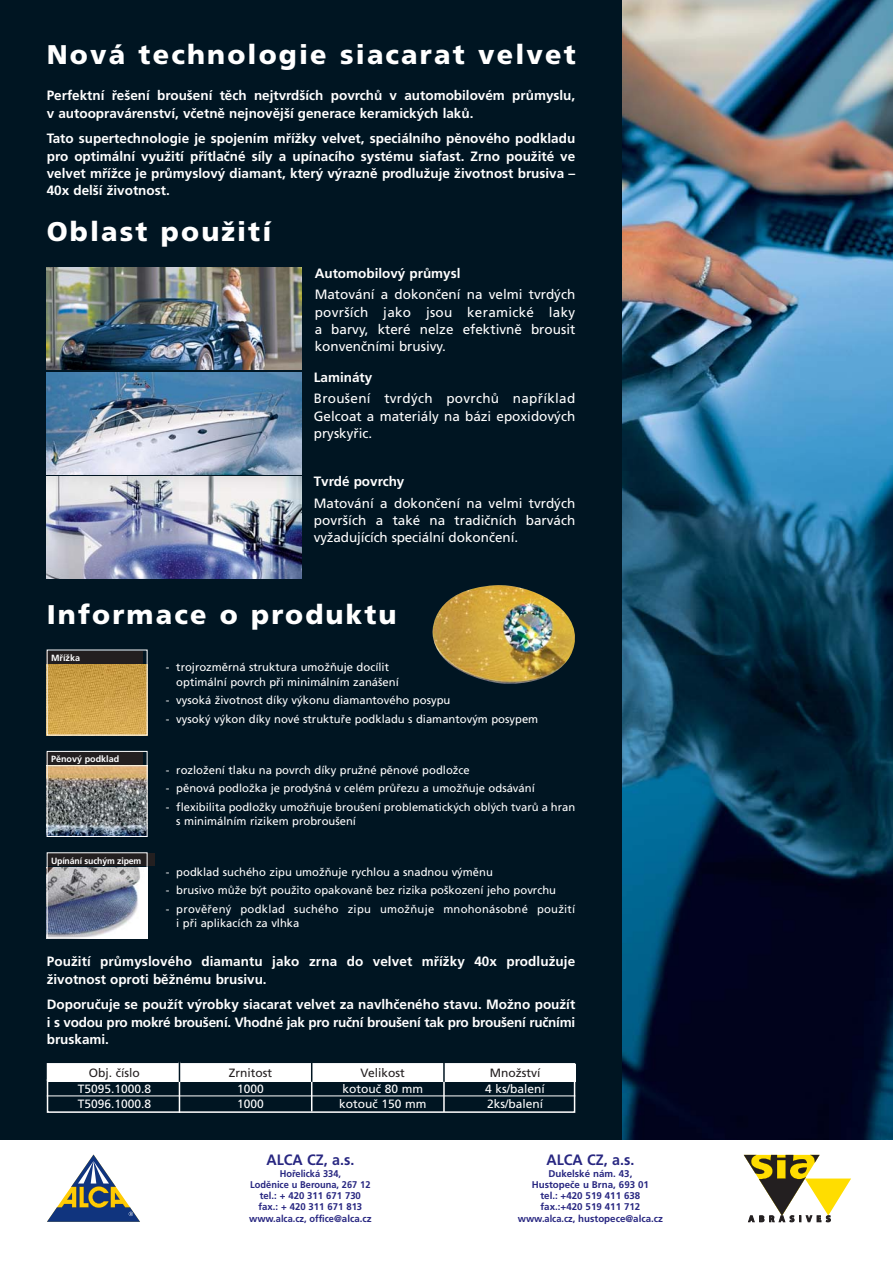
<style>
.page{position:relative;width:893px;height:1263px;background:#fff}
.page>*{position:absolute;margin:0;border:0;box-sizing:border-box;transform-origin:0 0}
.t1{font:900 27px "Frutiger CE";letter-spacing:.08em;color:#fff}
.t2{font:700 15px "Frutiger CE";color:#282781;scale:.95 1}
.t3{font:700 13.5px/17.2px "Frutiger CE";color:#fff}
.t4{font:13.5px/17.2px "Frutiger CE";color:#fff;text-align:justify}
.t5{font:12px "Frutiger CE";color:#fff}
.t6{font:12px "Frutiger CE";color:#231f20}
.t7{font:11.25px/14.2px "Frutiger CE";color:#fff}
.t8{font:11.25px/14.2px "Frutiger CE";letter-spacing:.02em;color:#fff}
.t9{font:700 9.75px/11.2px "Frutiger CE";color:#282781;text-align:center}
.t10{font:700 9.75px/11.2px "Frutiger CE";color:#282781;text-align:center;scale:.95 1}
.t11{font:700 9px "Frutiger CE";color:#fff}
</style>
<div class="page">
<div style="left:0;top:0;width:643px;height:1140px;background:#001522"></div>
<svg style="left:47px;top:1154px;width:93px;height:68px"></svg>
<svg style="left:744px;top:1155px;width:107px;height:67px"></svg>
<img style="left:47px;top:268px;width:255px;height:102px">
<img style="left:47px;top:372px;width:255px;height:102px">
<img style="left:47px;top:477px;width:255px;height:102px">
<img style="left:622px;top:0;width:271px;height:1140px">
<img style="left:49px;top:664px;width:96px;height:69px">
<div style="left:47px;top:651px;width:96px;height:12px;background:#231f20"></div>
<img style="left:49px;top:766px;width:96px;height:69px">
<div style="left:47px;top:752px;width:96px;height:13px;background:#231f20"></div>
<div style="left:47px;top:751px;width:100px;height:86px;border:1px solid #fff"></div>
<img style="left:49px;top:867px;width:96px;height:69px">
<div style="left:47px;top:853px;width:108px;height:13px;background:#231f20"></div>
<div style="left:47px;top:852px;width:100px;height:86px;border:1px solid #fff"></div>
<div style="left:47px;top:1065px;width:528px;height:17px;background:#fff"></div>
<hr style="left:47px;top:1095px;width:528px;height:1px;background:#fff">
<div style="left:47px;top:1063px;width:528px;height:50px;border:2px solid #fff"></div>
<hr style="left:179px;top:1062px;width:1px;height:51px;background:#fff">
<hr style="left:311px;top:1063px;width:1px;height:48px;background:#fff">
<hr style="left:443px;top:1082px;width:2px;height:30px;background:#fff">
<svg style="left:311px;top:1063px;width:1px;height:19px"></svg>
<svg style="left:179px;top:1062px;width:1px;height:20px"></svg>
<hr style="left:443px;top:1058px;width:2px;height:24px;background:#001522">
<img style="left:432px;top:585px;width:143px;height:99px">
<h1 class="t1" style="left:47px;top:44px;width:531px">Nová technologie siacarat velvet</h1>
<p class="t3" style="left:47px;top:88px;width:530px">Perfektní řešení broušení těch nejtvrdších povrchů v automobilovém průmyslu, v autoopravárenství, včetně nejnovější generace keramických laků.</p>
<p class="t3" style="left:47px;top:131px;width:530px;text-align:justify">Tato supertechnologie je spojením mřížky velvet, speciálního pěnového podkladu pro optimální využití přítlačné síly a upínacího systému siafast. Zrno použité ve velvet mřížce je průmyslový diamant, který výrazně prodlužuje životnost brusiva – 40x delší životnost.</p>
<h1 class="t1" style="left:47px;top:222px;width:226px">Oblast použití</h1>
<p class="t3" style="left:315px;top:266px;width:147px">Automobilový průmysl</p>
<p class="t4" style="left:315px;top:287px;width:262px">Matování a dokončení na velmi tvrdých površích jako jsou keramické laky a barvy, které nelze efektivně brousit konvenčními brusivy.</p>
<p class="t3" style="left:314px;top:369px;width:60px">Lamináty</p>
<p class="t4" style="left:314px;top:391px;width:263px">Broušení tvrdých povrchů například Gelcoat a materiály na bázi epoxidových pryskyřic.</p>
<p class="t3" style="left:314px;top:474px;width:92px">Tvrdé povrchy</p>
<p class="t4" style="left:314px;top:495px;width:263px">Matování a dokončení na velmi tvrdých površích a také na tradičních barvách vyžadujících speciální dokončení.</p>
<h1 class="t1" style="left:47px;top:605px;width:351px">Informace o produktu</h1>
<p class="t7" style="left:176px;top:661px;width:224px;text-indent:-11px">- trojrozměrná struktura umožňuje docílit optimální povrch při minimálním zanášení</p>
<p class="t7" style="left:166px;top:694px;width:286px">- vysoká životnost díky výkonu diamantového posypu</p>
<p class="t7" style="left:166px;top:712px;width:374px">- vysoký výkon díky nové struktuře podkladu s diamantovým posypem</p>
<p class="t11" style="left:51px;top:654px;width:31px">Mřížka</p>
<p class="t11" style="left:51px;top:756px;width:70px">Pěnový podklad</p>
<p class="t11" style="left:51px;top:857px;width:92px">Upínání suchým zipem</p>
<p class="t7" style="left:166px;top:763px;width:306px">- rozložení tlaku na povrch díky pružné pěnové podložce</p>
<p class="t7" style="left:166px;top:782px;width:371px">- pěnová podložka je prodyšná v celém průřezu a umožňuje odsávání</p>
<p class="t7" style="left:176px;top:800px;width:400px;text-indent:-11px">- flexibilita podložky umožňuje broušení problematických oblých tvarů a hran s minimálním rizikem probroušení</p>
<p class="t7" style="left:166px;top:866px;width:329px">- podklad suchého zipu umožňuje rychlou a snadnou výměnu</p>
<p class="t7" style="left:166px;top:884px;width:392px">- brusivo může být použito opakovaně bez rizika poškození jeho povrchu</p>
<p class="t8" style="left:176px;top:903px;width:401px;text-indent:-11px">- prověřený podklad suchého zipu umožňuje mnohonásobné použití i při aplikacích za vlhka</p>
<p class="t3" style="left:47px;top:954px;width:530px">Použití průmyslového diamantu jako zrna do velvet mřížky 40x prodlužuje životnost oproti běžnému brusivu.</p>
<p class="t3" style="left:47px;top:997px;width:530px;text-align:justify">Doporučuje se použít výrobky siacarat velvet za navlhčeného stavu. Možno použít i s vodou pro mokré broušení. Vhodné jak pro ruční broušení tak pro broušení ručními bruskami.</p>
<p class="t6" style="left:89px;top:1068px;width:53px">Obj. číslo</p>
<p class="t6" style="left:229px;top:1068px;width:45px">Zrnitost</p>
<p class="t6" style="left:361px;top:1068px;width:46px">Velikost</p>
<p class="t6" style="left:490px;top:1068px;width:52px">Množství</p>
<p class="t5" style="left:78px;top:1084px;width:75px">T5095.1000.8</p>
<p class="t5" style="left:237px;top:1084px;width:28px">1000</p>
<p class="t5" style="left:342px;top:1084px;width:82px">kotouč 80 mm</p>
<p class="t5" style="left:485px;top:1084px;width:61px">4 ks/balení</p>
<p class="t5" style="left:78px;top:1099px;width:75px">T5096.1000.8</p>
<p class="t5" style="left:237px;top:1099px;width:28px">1000</p>
<p class="t5" style="left:339px;top:1099px;width:89px">kotouč 150 mm</p>
<p class="t5" style="left:487px;top:1099px;width:58px">2ks/balení</p>
<p class="t2" style="left:266px;top:1154px;width:94px">ALCA CZ, a.s.</p>
<p class="t10" style="left:249px;top:1168px;width:131px">Hořelická 334,<br>Loděnice u Berouna, 267 12 tel.: + 420 311 671 730 fax.: + 420 311 671 813 www.alca.cz, office@alca.cz</p>
<p class="t2" style="left:546px;top:1154px;width:94px">ALCA CZ, a.s.</p>
<p class="t9" style="left:518px;top:1168px;width:147px">Dukelské nám. 43,<br>Hustopeče u Brna, 693 01<br>tel.: +420 519 411 638<br>fax.:+420 519 411 712 www.alca.cz, hustopece@alca.cz</p>
</div>
